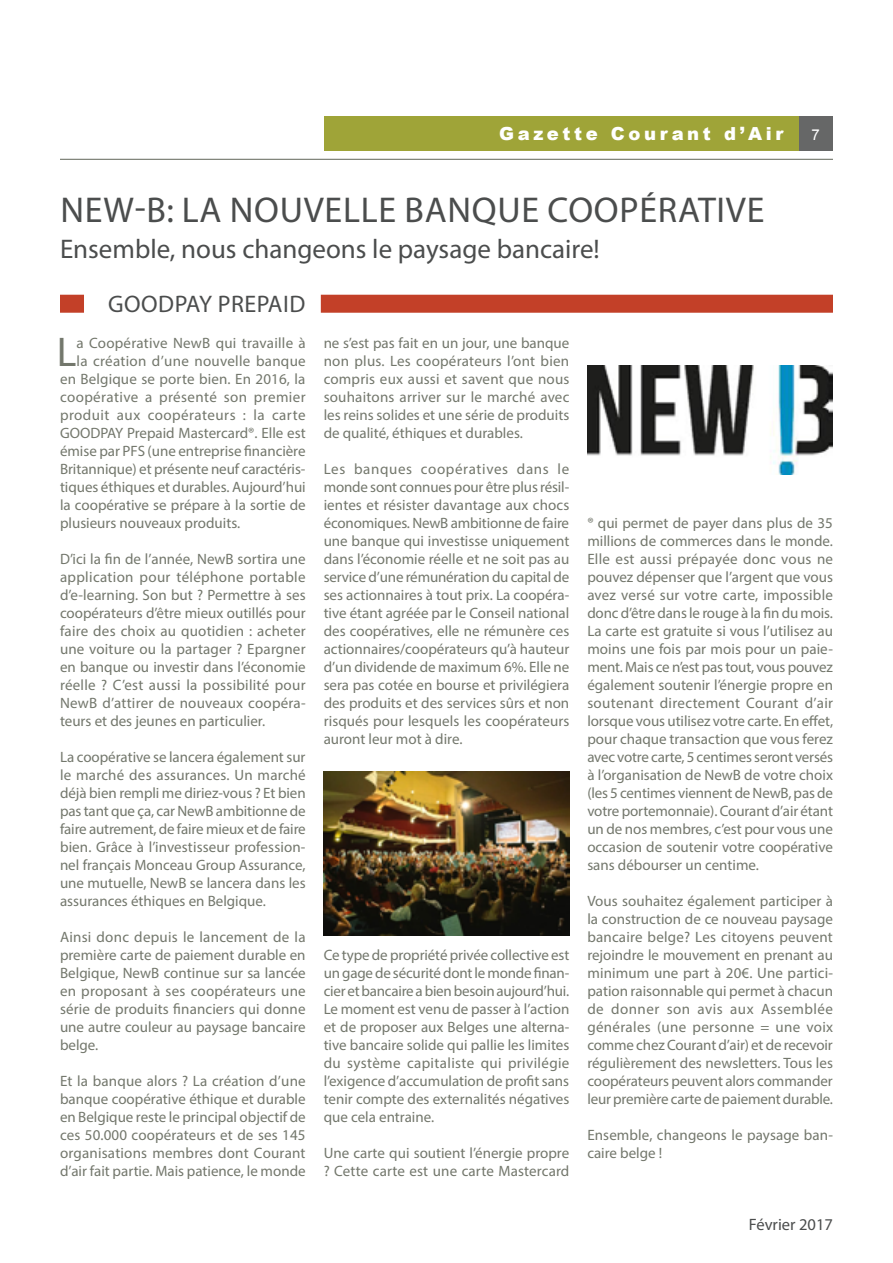
<style>
.page{position:relative;width:893px;height:1263px;background:#fff}
.page>*{position:absolute;margin:0;border:0;box-sizing:border-box;transform-origin:0 0}
.t1{font:41.7px "Myriad Pro";color:#73776c}
.t2{font:36px "Myriad Pro";letter-spacing:.02em;color:#4b4d4d}
.t3{font:27px "Myriad Pro";color:#4b4d4d}
.t4{font:24px "Myriad Pro";letter-spacing:.02em;color:#4b4d4d}
.t5{font:900 18px "Arial";letter-spacing:.2em;color:#fff}
.t6{font:16.5px "Myriad Pro";color:#4b4d4d}
.t7{font:15px/18px "Myriad Pro";color:#73776c;text-align:justify}
.t8{font:15px "Myriad Pro";letter-spacing:.03em;color:#73776c}
.t9{font:15px "Myriad Pro";letter-spacing:.02em;color:#73776c}
.t10{font:15px "Arial";color:#fff}
</style>
<div class="page">
<div style="left:798px;top:116px;width:35px;height:35px;background:#666767"></div>
<hr style="left:60px;top:159px;width:773px;height:1px;background:#73776c">
<div style="left:324px;top:116px;width:474px;height:35px;background:#9fa438"></div>
<div style="left:60px;top:295px;width:24px;height:18px;background:#c34028"></div>
<div style="left:321px;top:295px;width:512px;height:18px;background:#c34028"></div>
<img style="left:324px;top:771px;width:245px;height:164px">
<img style="left:587px;top:365px;width:246px;height:110px">
<p class="t5" style="left:499px;top:120px;width:286px">Gazette Courant d’Air</p>
<p class="t10" style="left:811px;top:125px;width:10px">7</p>
<h2 class="t2" style="left:60px;top:188px;width:706px">NEW-B: LA NOUVELLE BANQUE COOPÉRATIVE</h2>
<h3 class="t3" style="left:60px;top:232px;width:541px">Ensemble, nous changeons le paysage bancaire!</h3>
<h3 class="t4" style="left:108px;top:289px;width:199px">GOODPAY PREPAID</h3>
<h1 class="t1" style="left:57px;top:326px;width:21px">L</h1>
<p class="t7" style="left:77px;top:334px;width:231px">a Coopérative NewB qui travaille à</p>
<p class="t9" style="left:77px;top:352px;width:231px">la création d’une nouvelle banque</p>
<p class="t7" style="left:60px;top:370px;width:247px">en Belgique se porte bien. En 2016, la</p>
<p class="t8" style="left:60px;top:388px;width:247px">coopérative a présenté son premier</p>
<p class="t8" style="left:60px;top:406px;width:247px">produit aux coopérateurs : la carte</p>
<p class="t7" style="left:60px;top:424px;width:247px">GOODPAY Prepaid Mastercard®. Elle est</p>
<p class="t7" style="left:60px;top:442px;width:247px">émise par PFS (une entreprise financière</p>
<p class="t7" style="left:60px;top:460px;width:247px">Britannique) et présente neuf caractéris-</p>
<p class="t7" style="left:60px;top:478px;width:247px">tiques éthiques et durables. Aujourd’hui</p>
<p class="t7" style="left:60px;top:496px;width:247px">la coopérative se prépare à la sortie de</p>
<p class="t7" style="left:60px;top:514px;width:182px">plusieurs nouveaux produits.</p>
<p class="t7" style="left:60px;top:550px;width:247px">D’ici la fin de l’année, NewB sortira une application pour téléphone portable d’e-learning. Son but ? Permettre à ses coopérateurs d’être mieux outillés pour faire des choix au quotidien : acheter une voiture ou la partager ? Epargner en banque ou investir dans l’économie réelle ? C’est aussi la possibilité pour NewB d’attirer de nouveaux coopéra&shy;teurs et des jeunes en particulier.</p>
<p class="t7" style="left:60px;top:748px;width:247px">La coopérative se lancera également sur le marché des assurances. Un marché déjà bien rempli me diriez-vous ? Et bien pas tant que ça, car NewB ambitionne de faire autrement, de faire mieux et de faire bien. Grâce à l’investisseur profession&shy;nel français Monceau Group Assurance, une mutuelle, NewB se lancera dans les assurances éthiques en Belgique.</p>
<p class="t7" style="left:60px;top:928px;width:247px">Ainsi donc depuis le lancement de la première carte de paiement durable en Belgique, NewB continue sur sa lancée en proposant à ses coopérateurs une série de produits financiers qui donne une autre couleur au paysage bancaire belge.</p>
<p class="t7" style="left:60px;top:1072px;width:247px">Et la banque alors ? La création d’une banque coopérative éthique et durable en Belgique reste le principal objectif de ces 50.000 coopérateurs et de ses 145 organisations membres dont Courant d’air fait partie. Mais patience, le monde</p>
<p class="t7" style="left:324px;top:334px;width:247px">ne s’est pas fait en un jour, une banque non plus. Les coopérateurs l’ont bien compris eux aussi et savent que nous souhaitons arriver sur le marché avec les reins solides et une série de produits de qualité, éthiques et durables.</p>
<p class="t7" style="left:324px;top:460px;width:247px">Les banques coopératives dans le monde sont connues pour être plus résil&shy;ientes et résister davantage aux chocs économiques. NewB ambitionne de faire une banque qui investisse uniquement dans l’économie réelle et ne soit pas au service d’une rémunération du capital de ses actionnaires à tout prix. La coopéra&shy;tive étant agréée par le Conseil national des coopératives, elle ne rémunère ces actionnaires/coopérateurs qu’à hauteur d’un dividende de maximum 6%. Elle ne sera pas cotée en bourse et privilégiera des produits et des services sûrs et non risqués pour lesquels les coopérateurs auront leur mot à dire.</p>
<p class="t7" style="left:324px;top:946px;width:247px">Ce type de propriété privée collective est un gage de sécurité dont le monde finan&shy;cier et bancaire a bien besoin aujourd’hui.<br>Le moment est venu de passer à l’action et de proposer aux Belges une alterna&shy;tive bancaire solide qui pallie les limites du système capitaliste qui privilégie l’exigence d’accumulation de profit sans tenir compte des externalités négatives que cela entraine.</p>
<p class="t7" style="left:324px;top:1144px;width:247px">Une carte qui soutient l’énergie propre ? Cette carte est une carte Mastercard</p>
<p class="t7" style="left:587px;top:514px;width:247px">® qui permet de payer dans plus de 35 millions de commerces dans le monde.<br>Elle est aussi prépayée donc vous ne pouvez dépenser que l’argent que vous avez versé sur votre carte, impossible donc d’être dans le rouge à la fin du mois.<br>La carte est gratuite si vous l’utilisez au moins une fois par mois pour un paie&shy;ment. Mais ce n’est pas tout, vous pouvez également soutenir l’énergie propre en soutenant directement Courant d’air lorsque vous utilisez votre carte. En effet, pour chaque transaction que vous ferez avec votre carte, 5 centimes seront versés à l’organisation de NewB de votre choix (les 5 centimes viennent de NewB, pas de votre portemonnaie). Courant d’air étant un de nos membres, c’est pour vous une occasion de soutenir votre coopérative sans débourser un centime.</p>
<p class="t7" style="left:587px;top:892px;width:247px">Vous souhaitez également participer à la construction de ce nouveau paysage bancaire belge? Les citoyens peuvent rejoindre le mouvement en prenant au minimum une part à 20€. Une partici&shy;pation raisonnable qui permet à chacun de donner son avis aux Assemblée générales (une personne = une voix comme chez Courant d’air) et de recevoir régulièrement des newsletters. Tous les coopérateurs peuvent alors commander leur première carte de paiement durable.</p>
<p class="t7" style="left:587px;top:1126px;width:247px">Ensemble, changeons le paysage ban&shy;caire belge !</p>
<p class="t6" style="left:749px;top:1214px;width:86px">Février 2017</p>
</div>
